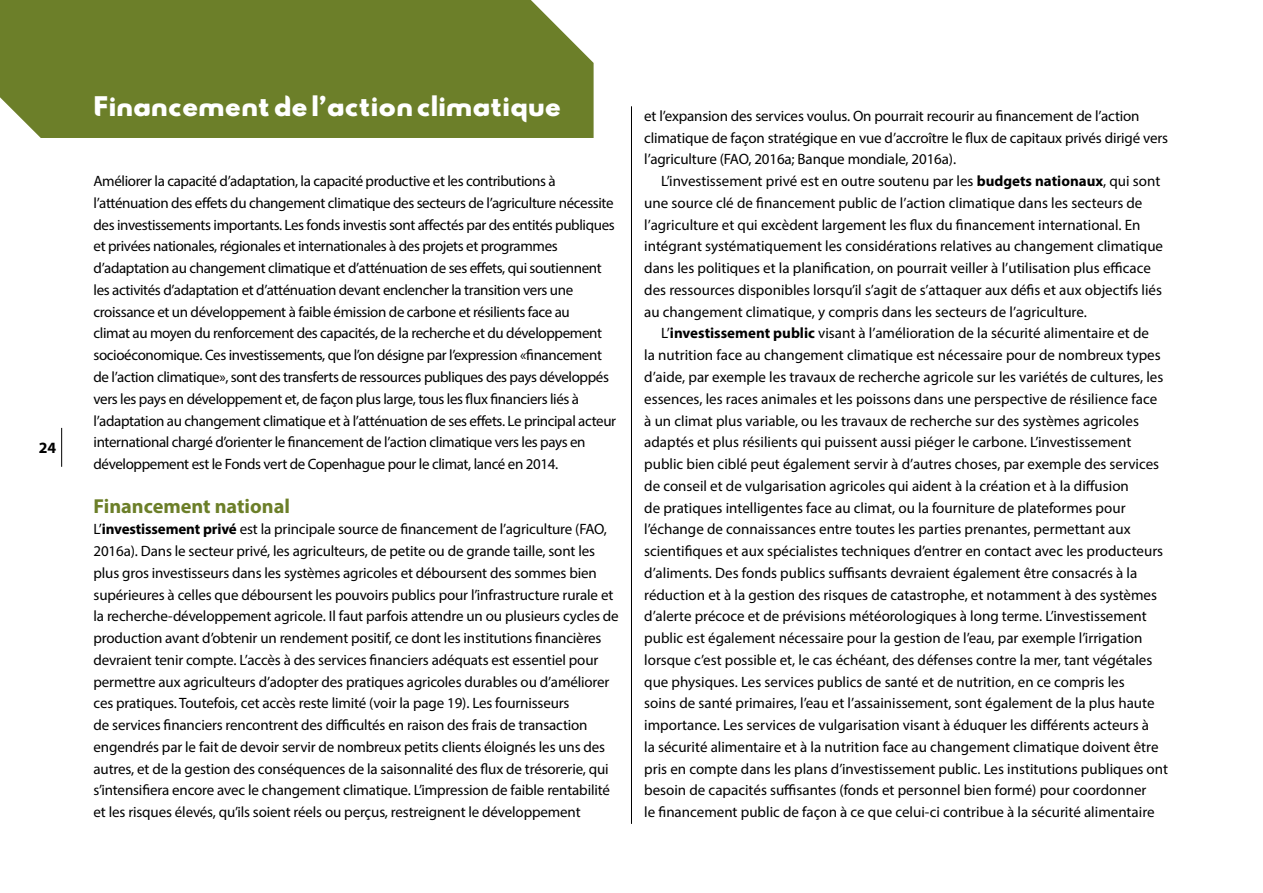
<style>
.page{position:relative;width:1263px;height:893px;background:#fff}
.page>*{position:absolute;margin:0;border:0;box-sizing:border-box;transform-origin:0 0}
.t1{font:24px "Hussar Nova Ex Bd";letter-spacing:-.02em;color:#fff}
.t2{font:700 20.25px "Myriad Pro";color:#6c7f29}
.t3{font:700 15.75px "Myriad Pro";color:#000}
.t4{font:15px/21.8px "Myriad Pro";letter-spacing:-.01em;color:#000}
.s1{font-weight:700}
</style>
<div class="page">
<hr style="left:61px;top:428px;width:1px;height:39px;background:#000">
<div style="left:0;top:0;width:594px;height:138px;background:#6c7f29"></div>
<hr style="left:631px;top:106px;width:1px;height:718px;background:#000">
<p class="t3" style="left:39px;top:437px;width:19px">24</p>
<h1 class="t1" style="left:94px;top:91px;width:469px">Financement de l’action climatique</h1>
<p class="t4" style="left:94px;top:170px;width:524px">Améliorer la capacité d’adaptation, la capacité productive et les contributions à l’atténuation des effets du changement climatique des secteurs de l’agriculture nécessite des investissements importants. Les fonds investis sont affectés par des entités publiques et privées nationales, régionales et internationales à des projets et programmes d’adaptation au changement climatique et d’atténuation de ses effets, qui soutiennent les activités d’adaptation et d’atténuation devant enclencher la transition vers une croissance et un développement à faible émission de carbone et résilients face au<br>climat au moyen du renforcement des capacités, de la recherche et du développement socioéconomique. Ces investissements, que l’on désigne par l’expression «financement de l’action climatique», sont des transferts de ressources publiques des pays développés vers les pays en développement et, de façon plus large, tous les flux financiers liés à l’adaptation au changement climatique et à l’atténuation de ses effets. Le principal acteur international chargé d’orienter le financement de l’action climatique vers les pays en développement est le Fonds vert de Copenhague pour le climat, lancé en 2014.</p>
<h2 class="t2" style="left:94px;top:492px;width:198px">Financement national</h2>
<p class="t4" style="left:94px;top:518px;width:527px">L’<span class="s1">investissement privé</span> est la principale source de financement de l’agriculture (FAO, 2016a). Dans le secteur privé, les agriculteurs, de petite ou de grande taille, sont les plus gros investisseurs dans les systèmes agricoles et déboursent des sommes bien supérieures à celles que déboursent les pouvoirs publics pour l’infrastructure rurale et la recherche-développement agricole. Il faut parfois attendre un ou plusieurs cycles de production avant d’obtenir un rendement positif, ce dont les institutions financières devraient tenir compte. L’accès à des services financiers adéquats est essentiel pour permettre aux agriculteurs d’adopter des pratiques agricoles durables ou d’améliorer ces pratiques. Toutefois, cet accès reste limité (voir la page 19). Les fournisseurs<br>de services financiers rencontrent des difficultés en raison des frais de transaction engendrés par le fait de devoir servir de nombreux petits clients éloignés les uns des autres, et de la gestion des conséquences de la saisonnalité des flux de trésorerie, qui s’intensifiera encore avec le changement climatique. L’impression de faible rentabilité et les risques élevés, qu’ils soient réels ou perçus, restreignent le développement</p>
<p class="t4" style="left:644px;top:105px;width:525px">et l’expansion des services voulus. On pourrait recourir au financement de l’action climatique de façon stratégique en vue d’accroître le flux de capitaux privés dirigé vers l’agriculture (FAO, 2016a; Banque mondiale, 2016a).</p>
<p class="t4" style="left:644px;top:170px;width:520px;text-indent:17px">L’investissement privé est en outre soutenu par les <span class="s1">budgets nationaux</span>, qui sont une source clé de financement public de l’action climatique dans les secteurs de l’agriculture et qui excèdent largement les flux du financement international. En intégrant systématiquement les considérations relatives au changement climatique dans les politiques et la planification, on pourrait veiller à l’utilisation plus efficace des ressources disponibles lorsqu’il s’agit de s’attaquer aux défis et aux objectifs liés au changement climatique, y compris dans les secteurs de l’agriculture.</p>
<p class="t4" style="left:644px;top:322px;width:525px;text-indent:17px">L’<span class="s1">investissement public</span> visant à l’amélioration de la sécurité alimentaire et de<br>la nutrition face au changement climatique est nécessaire pour de nombreux types d’aide, par exemple les travaux de recherche agricole sur les variétés de cultures, les essences, les races animales et les poissons dans une perspective de résilience face à un climat plus variable, ou les travaux de recherche sur des systèmes agricoles adaptés et plus résilients qui puissent aussi piéger le carbone. L’investissement public bien ciblé peut également servir à d’autres choses, par exemple des services de conseil et de vulgarisation agricoles qui aident à la création et à la diffusion<br>de pratiques intelligentes face au climat, ou la fourniture de plateformes pour l’échange de connaissances entre toutes les parties prenantes, permettant aux scientifiques et aux spécialistes techniques d’entrer en contact avec les producteurs d’aliments. Des fonds publics suffisants devraient également être consacrés à la réduction et à la gestion des risques de catastrophe, et notamment à des systèmes d’alerte précoce et de prévisions météorologiques à long terme. L’investissement public est également nécessaire pour la gestion de l’eau, par exemple l’irrigation lorsque c’est possible et, le cas échéant, des défenses contre la mer, tant végétales que physiques. Les services publics de santé et de nutrition, en ce compris les<br>soins de santé primaires, l’eau et l’assainissement, sont également de la plus haute importance. Les services de vulgarisation visant à éduquer les différents acteurs à<br>la sécurité alimentaire et à la nutrition face au changement climatique doivent être pris en compte dans les plans d’investissement public. Les institutions publiques ont besoin de capacités suffisantes (fonds et personnel bien formé) pour coordonner<br>le financement public de façon à ce que celui-ci contribue à la sécurité alimentaire</p>
</div>
